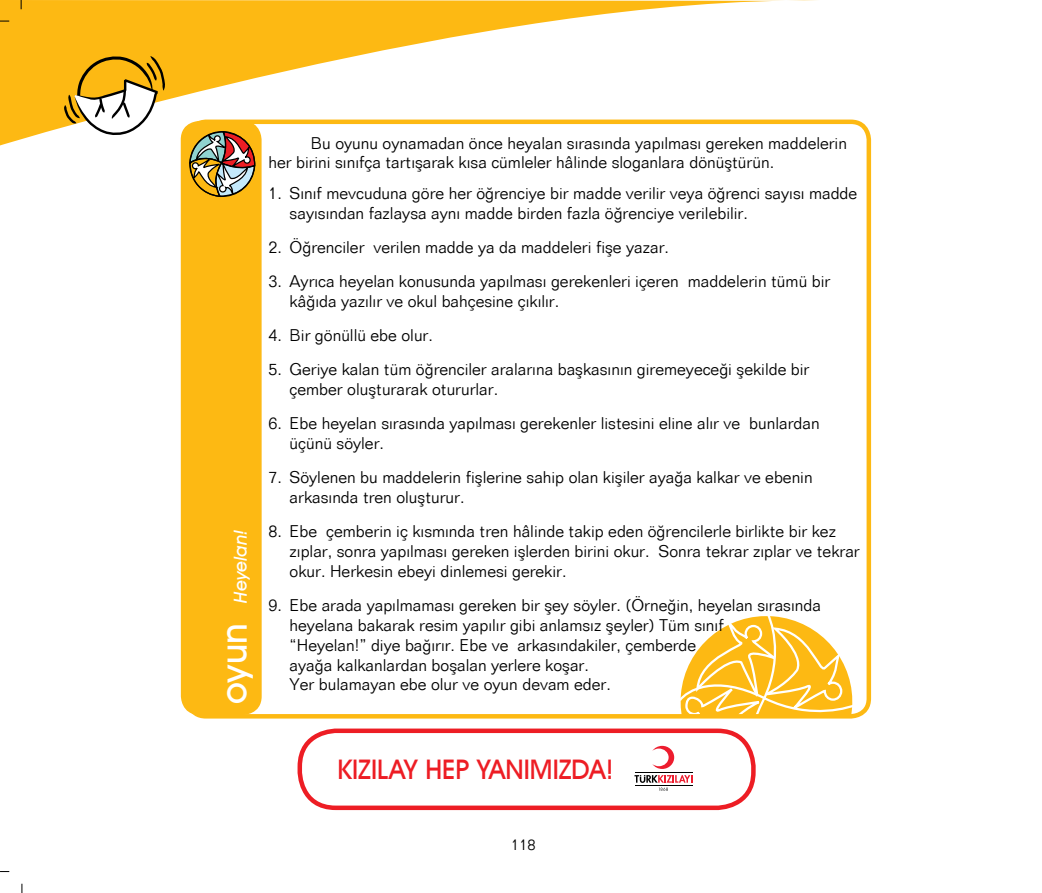
<style>
.page{position:relative;width:1042px;height:893px;background:#fff}
.page>*{position:absolute;margin:0;border:0;box-sizing:border-box;transform-origin:0 0}
.t1{font:500 27px "Avant Garde IT Cby BT";color:#ed1d24}
.t2{font:italic 500 18px "Avant Garde IT Cby BT";color:#fff}
.t3{font:300 16.5px/19.8px "Folio BT";color:#000}
.t4{font:300 15px "Folio BT";color:#000}
.s1{font-style:normal;font-size:36px}
</style>
<div class="page">
<svg style="left:0;top:0;width:819px;height:145px"></svg>
<svg style="left:64px;top:55px;width:101px;height:90px"></svg>
<div style="left:188px;top:122px;width:681px;height:594px;background:#fff;border-radius:18px"></div>
<svg style="left:680px;top:616px;width:173px;height:96px"></svg>
<div style="left:186px;top:120px;width:685px;height:598px;border:5px solid #fdb913;border-radius:18px"></div>
<div style="left:181px;top:122px;width:80px;height:592px;background:#fdb913;border-radius:18px"></div>
<div style="left:181px;top:121px;width:81px;height:594px;border:2px solid #fdb913;border-radius:18px"></div>
<svg style="left:189px;top:131px;width:67px;height:66px"></svg>
<div style="left:297px;top:728px;width:458px;height:82px;border:5px solid #ed1d24;border-radius:36px"></div>
<hr style="left:635px;top:772px;width:57px;height:1px;background:#000">
<svg style="left:652px;top:746px;width:22px;height:23px"></svg>
<svg style="left:634px;top:775px;width:58px;height:16px"></svg>
<p class="t2" style="left:229px;top:704px;width:176px;rotate:-90deg"><span class="s1">oyun</span> Heyelan!</p>
<p class="t3" style="left:268px;top:133px;width:580px;text-indent:43px">Bu oyunu oynamadan önce heyalan sırasında yapılması gereken maddelerin her birini sınıfça tartışarak kısa cümleler hâlinde sloganlara dönüştürün.</p>
<p class="t3" style="left:290px;top:183px;width:569px;text-indent:-21px">1. Sınıf mevcuduna göre her öğrenciye bir madde verilir veya öğrenci sayısı madde sayısından fazlaysa aynı madde birden fazla öğrenciye verilebilir.</p>
<p class="t3" style="left:268px;top:237px;width:402px">2. Öğrenciler verilen madde ya da maddeleri fişe yazar.</p>
<p class="t3" style="left:290px;top:271px;width:542px;text-indent:-21px">3. Ayrıca heyelan konusunda yapılması gerekenleri içeren maddelerin tümü bir kâğıda yazılır ve okul bahçesine çıkılır.</p>
<p class="t3" style="left:268px;top:325px;width:166px">4. Bir gönüllü ebe olur.</p>
<p class="t3" style="left:290px;top:360px;width:521px;text-indent:-21px">5. Geriye kalan tüm öğrenciler aralarına başkasının giremeyeceği şekilde bir çember oluşturarak otururlar.</p>
<p class="t3" style="left:290px;top:414px;width:531px;text-indent:-21px">6. Ebe heyelan sırasında yapılması gerekenler listesini eline alır ve bunlardan üçünü söyler.</p>
<p class="t3" style="left:290px;top:468px;width:524px;text-indent:-21px">7. Söylenen bu maddelerin fişlerine sahip olan kişiler ayağa kalkar ve ebenin arkasında tren oluşturur.</p>
<p class="t3" style="left:290px;top:522px;width:571px;text-indent:-21px">8. Ebe çemberin iç kısmında tren hâlinde takip eden öğrencilerle birlikte bir kez zıplar, sonra yapılması gereken işlerden birini okur. Sonra tekrar zıplar ve tekrar okur. Herkesin ebeyi dinlemesi gerekir.</p>
<p class="t3" style="left:290px;top:595px;width:533px;text-indent:-21px">9. Ebe arada yapılmaması gereken bir şey söyler. (Örneğin, heyelan sırasında heyelana bakarak resim yapılır gibi anlamsız şeyler) Tüm sınıf<br>“Heyelan!” diye bağırır. Ebe ve arkasındakiler, çemberde<br>ayağa kalkanlardan boşalan yerlere koşar.<br>Yer bulamayan ebe olur ve oyun devam eder.</p>
<h1 class="t1" style="left:337px;top:759px;width:278px">KIZILAY HEP YANIMIZDA!</h1>
<p class="t4" style="left:511px;top:836px;width:26px">118</p>
</div>
